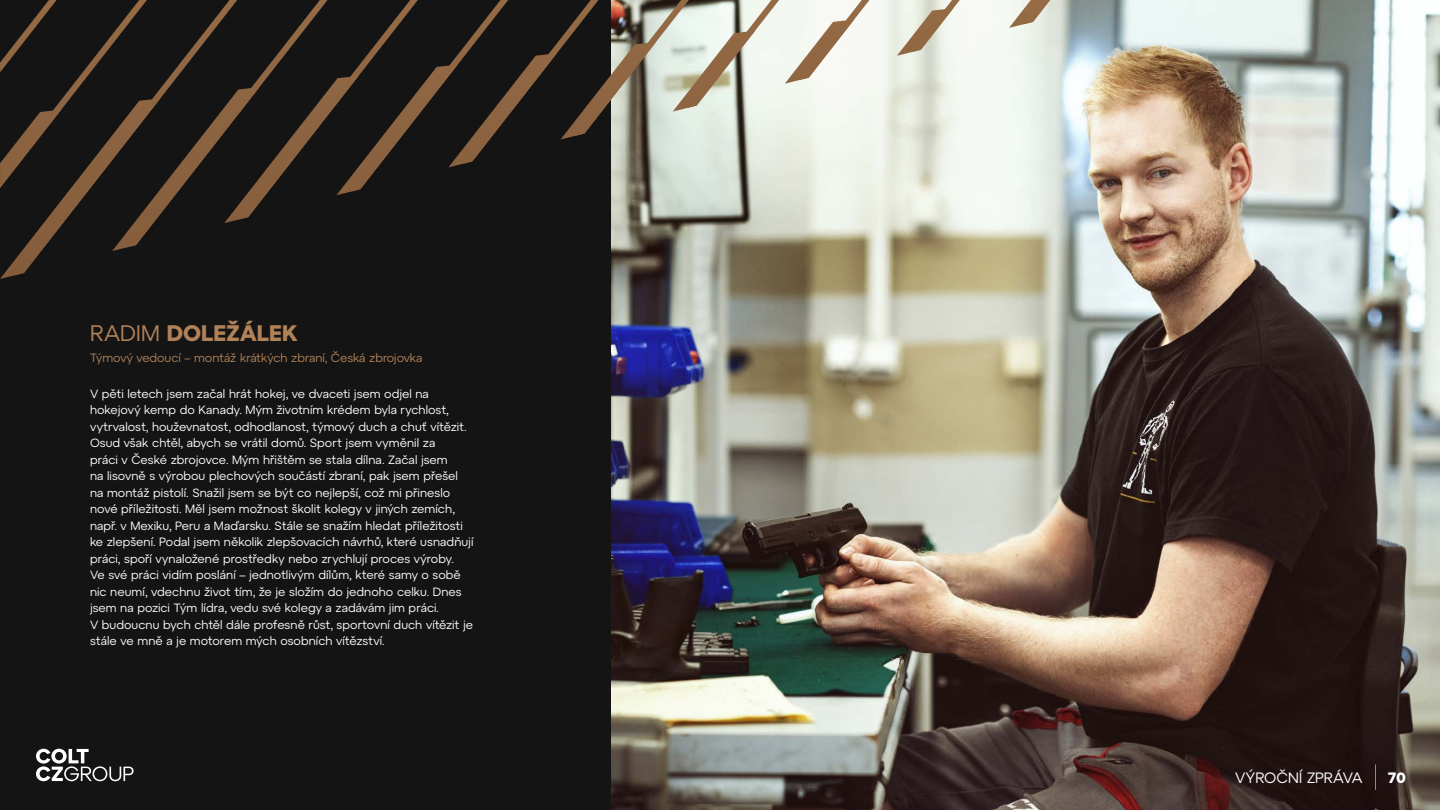
<style>
.page{position:relative;width:1440px;height:810px;background:#141414}
.page>*{position:absolute;margin:0;border:0;box-sizing:border-box;transform-origin:0 0}
.t1{font:700 22.5px "Atyp Colt CZ";color:#b18258}
.t2{font:15px "Atyp Colt CZ";color:#fff}
.t3{font:700 15px "Atyp Colt CZ";color:#fff}
.t4{font:12px/16.5px "Atyp Colt CZ";color:#fff}
.t5{font:12px "Atyp Colt CZ";color:#b18258}
.s1{font-weight:400}
</style>
<div class="page">
<img style="left:611px;top:0;width:829px;height:810px">
<svg style="left:0;top:0;width:779px;height:279px"></svg>
<svg style="left:785px;top:0;width:84px;height:84px;background:#e3ddd1"></svg>
<svg style="left:897px;top:0;width:63px;height:56px;background:#d3ccbb"></svg>
<svg style="left:1009px;top:0;width:41px;height:28px"></svg>
<svg style="left:36px;top:749px;width:98px;height:32px"></svg>
<svg style="left:1375px;top:764px;width:1px;height:26px"></svg>
<h1 class="t1" style="left:90px;top:316px;width:209px"><span class="s1">RADIM</span> DOLEŽÁLEK</h1>
<p class="t5" style="left:90px;top:349px;width:334px">Týmový vedoucí – montáž krátkých zbraní, Česká zbrojovka</p>
<p class="t4" style="left:90px;top:384px;width:385px">V pěti letech jsem začal hrát hokej, ve dvaceti jsem odjel na hokejový kemp do Kanady. Mým životním krédem byla rychlost, vytrvalost, houževnatost, odhodlanost, týmový duch a chuť vítězit.<br>Osud však chtěl, abych se vrátil domů. Sport jsem vyměnil za<br>práci v České zbrojovce. Mým hřištěm se stala dílna. Začal jsem<br>na lisovně s výrobou plechových součástí zbraní, pak jsem přešel na montáž pistolí. Snažil jsem se být co nejlepší, což mi přineslo nové příležitosti. Měl jsem možnost školit kolegy v jiných zemích, např. v Mexiku, Peru a Maďarsku. Stále se snažím hledat příležitosti ke zlepšení. Podal jsem několik zlepšovacích návrhů, které usnadňují práci, spoří vynaložené prostředky nebo zrychlují proces výroby.<br>Ve své práci vidím poslání – jednotlivým dílům, které samy o sobě nic neumí, vdechnu život tím, že je složím do jednoho celku. Dnes jsem na pozici Tým lídra, vedu své kolegy a zadávám jim práci.<br>V budoucnu bych chtěl dále profesně růst, sportovní duch vítězit je stále ve mně a je motorem mých osobních vítězství.</p>
<p class="t2" style="left:1235px;top:766px;width:129px">VÝROČNÍ ZPRÁVA</p>
<p class="t3" style="left:1388px;top:766px;width:19px">70</p>
</div>
